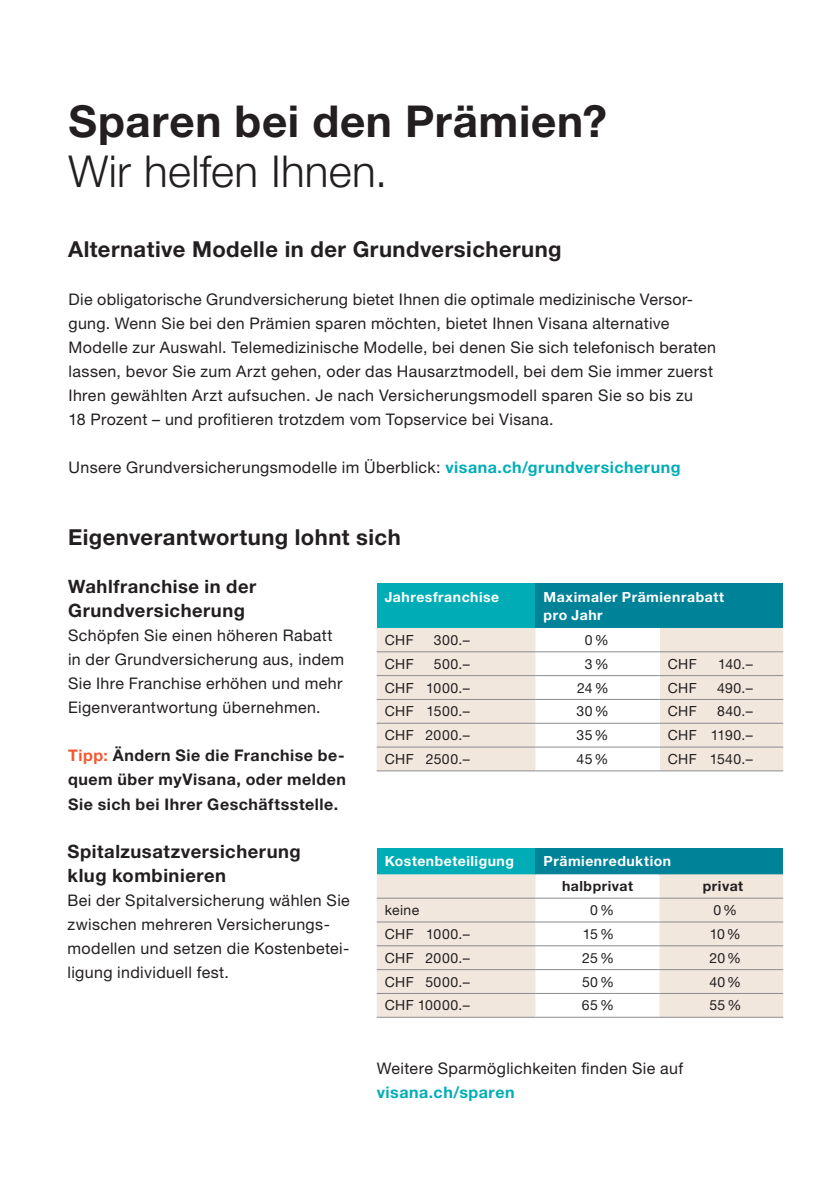
<style>
.page{position:relative;width:840px;height:1191px;background:#fff}
.page>*{position:absolute;margin:0;border:0;box-sizing:border-box;transform-origin:0 0}
.t1{font:700 44px "Helvetica Neue LT Std";letter-spacing:.015em;color:#231f20}
.t2{font:300 44px "Helvetica Neue LT Std";letter-spacing:.005em;color:#231f20}
.t3{font:700 22px "Helvetica Neue LT Std";letter-spacing:.02em;color:#231f20}
.t4{font:700 18.4px/24px "Helvetica Neue LT Std";letter-spacing:.03em;color:#231f20}
.t5{font:16px/24px "Helvetica Neue LT Std";letter-spacing:.025em;color:#231f20}
.t6{font:700 16px/24px "Helvetica Neue LT Std";letter-spacing:.035em;color:#231f20;text-align:justify}
.t7{font:700 16px "Helvetica Neue LT Std";letter-spacing:.035em;color:#00adb6}
.t8{font:14px "Helvetica Neue LT Std";letter-spacing:.025em;color:#231f20}
.t9{font:700 14px/18px "Helvetica Neue LT Std";letter-spacing:.04em;color:#fff}
.t10{font:700 14px "Helvetica Neue LT Std";letter-spacing:.035em;color:#231f20}
.s1{font-weight:700;color:#00adb6}
.s2{color:#f1592f}
</style>
<div class="page">
<div style="left:376px;top:584px;width:159px;height:44px;background:#00adb6"></div>
<div style="left:535px;top:584px;width:247px;height:44px;background:#008399"></div>
<div style="left:376px;top:628px;width:406px;height:142px;background:#f2e7dd"></div>
<svg style="left:535px;top:628px;width:124px;height:142px"></svg>
<hr style="left:376px;top:651px;width:159px;height:1px;background:#8a8c8f">
<hr style="left:535px;top:651px;width:124px;height:1px;background:#8a8c8f">
<hr style="left:659px;top:651px;width:123px;height:1px;background:#8a8c8f">
<hr style="left:376px;top:675px;width:159px;height:1px;background:#8a8c8f">
<hr style="left:535px;top:675px;width:124px;height:1px;background:#8a8c8f">
<hr style="left:659px;top:675px;width:123px;height:1px;background:#8a8c8f">
<hr style="left:376px;top:699px;width:159px;height:1px;background:#8a8c8f">
<hr style="left:535px;top:699px;width:124px;height:1px;background:#8a8c8f">
<hr style="left:659px;top:699px;width:123px;height:1px;background:#8a8c8f">
<hr style="left:376px;top:723px;width:159px;height:1px;background:#8a8c8f">
<hr style="left:535px;top:723px;width:124px;height:1px;background:#8a8c8f">
<hr style="left:659px;top:723px;width:123px;height:1px;background:#8a8c8f">
<hr style="left:376px;top:746px;width:159px;height:1px;background:#8a8c8f">
<hr style="left:535px;top:746px;width:124px;height:1px;background:#8a8c8f">
<hr style="left:659px;top:746px;width:123px;height:1px;background:#8a8c8f">
<hr style="left:376px;top:770px;width:159px;height:1px;background:#8a8c8f">
<hr style="left:535px;top:770px;width:124px;height:1px;background:#8a8c8f">
<hr style="left:659px;top:770px;width:123px;height:1px;background:#8a8c8f">
<div style="left:376px;top:848px;width:159px;height:26px;background:#00adb6"></div>
<div style="left:535px;top:848px;width:247px;height:26px;background:#008399"></div>
<div style="left:376px;top:874px;width:159px;height:143px;background:#f2e7dd"></div>
<svg style="left:535px;top:874px;width:247px;height:143px"></svg>
<hr style="left:376px;top:897px;width:159px;height:1px;background:#8a8c8f">
<hr style="left:535px;top:897px;width:124px;height:1px;background:#8a8c8f">
<hr style="left:659px;top:897px;width:123px;height:1px;background:#8a8c8f">
<hr style="left:376px;top:921px;width:159px;height:1px;background:#8a8c8f">
<hr style="left:535px;top:921px;width:124px;height:1px;background:#8a8c8f">
<hr style="left:659px;top:921px;width:123px;height:1px;background:#8a8c8f">
<hr style="left:376px;top:945px;width:159px;height:1px;background:#8a8c8f">
<hr style="left:535px;top:945px;width:124px;height:1px;background:#8a8c8f">
<hr style="left:659px;top:945px;width:123px;height:1px;background:#8a8c8f">
<hr style="left:376px;top:969px;width:159px;height:1px;background:#8a8c8f">
<hr style="left:535px;top:969px;width:124px;height:1px;background:#8a8c8f">
<hr style="left:659px;top:969px;width:123px;height:1px;background:#8a8c8f">
<hr style="left:376px;top:993px;width:159px;height:1px;background:#8a8c8f">
<hr style="left:535px;top:993px;width:124px;height:1px;background:#8a8c8f">
<hr style="left:659px;top:993px;width:123px;height:1px;background:#8a8c8f">
<hr style="left:376px;top:1017px;width:159px;height:1px;background:#8a8c8f">
<hr style="left:535px;top:1017px;width:124px;height:1px;background:#8a8c8f">
<hr style="left:659px;top:1017px;width:123px;height:1px;background:#8a8c8f">
<h1 class="t1" style="left:68px;top:94px;width:539px">Sparen bei den Prämien?</h1>
<h1 class="t2" style="left:68px;top:145px;width:320px">Wir helfen Ihnen.</h1>
<h2 class="t3" style="left:68px;top:236px;width:495px">Alternative Modelle in der Grundversicherung</h2>
<p class="t5" style="left:68px;top:287px;width:648px">Die obligatorische Grundversicherung bietet Ihnen die optimale medizinische Versor&shy;gung. Wenn Sie bei den Prämien sparen möchten, bietet Ihnen Visana alternative Modelle zur Auswahl. Telemedizinische Modelle, bei denen Sie sich telefonisch beraten lassen, bevor Sie zum Arzt gehen, oder das Hausarztmodell, bei dem Sie immer zuerst Ihren gewählten Arzt aufsuchen. Je nach Versicherungsmodell sparen Sie so bis zu<br>18 Prozent – und profitieren trotzdem vom Topservice bei Visana.</p>
<p class="t5" style="left:68px;top:455px;width:613px">Unsere Grundversicherungsmodelle im Überblick: <span class="s1">visana.ch/grundversicherung</span></p>
<h2 class="t3" style="left:68px;top:524px;width:334px">Eigenverantwortung lohnt sich</h2>
<p class="t4" style="left:68px;top:574px;width:190px">Wahlfranchise in der<br>Grundversicherung</p>
<p class="t5" style="left:68px;top:623px;width:277px">Schöpfen Sie einen höheren Rabatt in der Grundversicherung aus, indem Sie Ihre Franchise erhöhen und mehr Eigenverantwortung übernehmen.</p>
<p class="t6" style="left:68px;top:743px;width:279px"><span class="s2">Tipp:</span> Ändern Sie die Franchise be&shy;quem über myVisana, oder melden Sie sich bei Ihrer Geschäftsstelle.</p>
<p class="t4" style="left:67px;top:838px;width:235px">Spitalzusatzversicherung klug kombinieren</p>
<p class="t5" style="left:67px;top:887px;width:284px">Bei der Spitalversicherung wählen Sie zwischen mehreren Versicherungs&shy;modellen und setzen die Kostenbetei&shy;ligung individuell fest.</p>
<p class="t9" style="left:384px;top:587px;width:116px">Jahresfranchise</p>
<p class="t9" style="left:543px;top:587px;width:182px">Maximaler Prämienrabatt pro Jahr</p>
<p class="t8" style="left:384px;top:631px;width:30px">CHF</p>
<p class="t8" style="left:433px;top:631px;width:37px">300.–</p>
<p class="t8" style="left:584px;top:631px;width:25px">0%</p>
<p class="t8" style="left:384px;top:655px;width:30px">CHF</p>
<p class="t8" style="left:433px;top:655px;width:37px">500.–</p>
<p class="t8" style="left:584px;top:655px;width:25px">3%</p>
<p class="t8" style="left:667px;top:655px;width:30px">CHF</p>
<p class="t8" style="left:717px;top:655px;width:36px">140.–</p>
<p class="t8" style="left:384px;top:679px;width:86px">CHF 1000.–</p>
<p class="t8" style="left:577px;top:679px;width:33px">24%</p>
<p class="t8" style="left:667px;top:679px;width:30px">CHF</p>
<p class="t8" style="left:716px;top:679px;width:37px">490.–</p>
<p class="t8" style="left:384px;top:703px;width:86px">CHF 1500.–</p>
<p class="t8" style="left:576px;top:703px;width:34px">30%</p>
<p class="t8" style="left:667px;top:703px;width:30px">CHF</p>
<p class="t8" style="left:716px;top:703px;width:37px">840.–</p>
<p class="t8" style="left:384px;top:727px;width:86px">CHF 2000.–</p>
<p class="t8" style="left:576px;top:727px;width:33px">35%</p>
<p class="t8" style="left:667px;top:727px;width:86px">CHF 1190.–</p>
<p class="t8" style="left:384px;top:750px;width:86px">CHF 2500.–</p>
<p class="t8" style="left:576px;top:750px;width:34px">45%</p>
<p class="t8" style="left:667px;top:750px;width:86px">CHF 1540.–</p>
<p class="t9" style="left:384px;top:852px;width:131px">Kostenbeteiligung</p>
<p class="t9" style="left:543px;top:852px;width:129px">Prämienreduktion</p>
<p class="t10" style="left:561px;top:877px;width:72px">halbprivat</p>
<p class="t10" style="left:702px;top:877px;width:42px">privat</p>
<p class="t8" style="left:384px;top:901px;width:36px">keine</p>
<p class="t8" style="left:590px;top:901px;width:25px">0%</p>
<p class="t8" style="left:713px;top:901px;width:25px">0%</p>
<p class="t8" style="left:384px;top:925px;width:86px">CHF 1000.–</p>
<p class="t8" style="left:582px;top:925px;width:33px">15%</p>
<p class="t8" style="left:709px;top:925px;width:33px">10%</p>
<p class="t8" style="left:384px;top:949px;width:86px">CHF 2000.–</p>
<p class="t8" style="left:582px;top:949px;width:33px">25%</p>
<p class="t8" style="left:709px;top:949px;width:33px">20%</p>
<p class="t8" style="left:384px;top:973px;width:86px">CHF 5000.–</p>
<p class="t8" style="left:581px;top:973px;width:33px">50%</p>
<p class="t8" style="left:709px;top:973px;width:33px">40%</p>
<p class="t8" style="left:384px;top:997px;width:86px">CHF 10000.–</p>
<p class="t8" style="left:581px;top:997px;width:34px">65%</p>
<p class="t8" style="left:709px;top:997px;width:33px">55%</p>
<p class="t5" style="left:376px;top:1055px;width:308px">Weitere Sparmöglichkeiten finden Sie auf</p>
<p class="t7" style="left:376px;top:1082px;width:139px">visana.ch/sparen</p>
</div>
